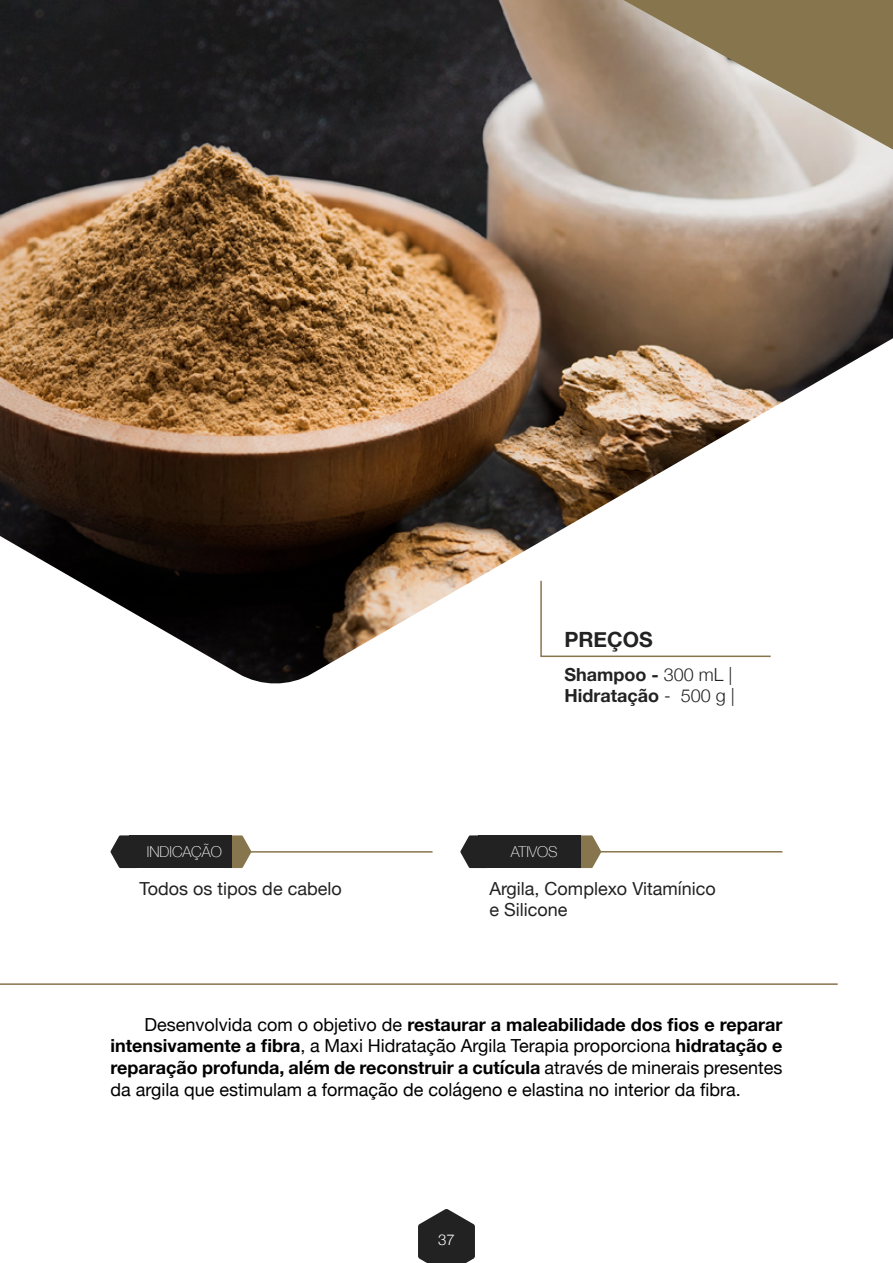
<style>
.page{position:relative;width:893px;height:1263px;background:#fff}
.page>*{position:absolute;margin:0;border:0;box-sizing:border-box;transform-origin:0 0}
.t1{font:700 21px "Helvetica Neue";color:#212221}
.t2{font:18px/21.6px "Helvetica Neue";color:#000;text-align:justify}
.t3{font:18px/21.6px "Helvetica Neue";color:#212221}
.t4{font:700 18px/21.6px "Helvetica Neue";color:#212221}
.t5{font:100 15px "Helvetica Neue";color:#fff}
.t6{font:300 15px "Helvetica Neue";color:#fff}
.s1{font-weight:300}
.s2{font-weight:700}
</style>
<div class="page">
<svg style="left:418px;top:1209px;width:57px;height:54px;background:#444544"></svg>
<svg style="left:231px;top:835px;width:20px;height:33px"></svg>
<svg style="left:110px;top:835px;width:19px;height:33px"></svg>
<div style="left:129px;top:835px;width:102px;height:33px;background:#212221"></div>
<hr style="left:233px;top:851px;width:200px;height:2px;background:#87764d">
<svg style="left:581px;top:835px;width:20px;height:33px"></svg>
<svg style="left:460px;top:835px;width:18px;height:33px"></svg>
<div style="left:478px;top:835px;width:103px;height:33px;background:#212221"></div>
<hr style="left:583px;top:851px;width:199px;height:1px;background:#87764d">
<img style="left:0;top:0;width:893px;height:684px">
<hr style="left:0;top:983px;width:838px;height:2px;background:#87764d">
<svg style="left:604px;top:0;width:289px;height:172px;background:#a5967f"></svg>
<svg style="left:540px;top:579px;width:232px;height:79px"></svg>
<p class="t1" style="left:564px;top:623px;width:90px">PREÇOS</p>
<p class="t4" style="left:564px;top:664px;width:172px">Shampoo - <span class="s1">300 mL |<br></span>Hidratação <span class="s1">- 500 g |</span></p>
<p class="t5" style="left:147px;top:840px;width:77px">INDICAÇÃO</p>
<p class="t5" style="left:511px;top:840px;width:48px">ATIVOS</p>
<p class="t3" style="left:489px;top:879px;width:228px">Argila, Complexo Vitamínico e Silicone</p>
<p class="t3" style="left:140px;top:879px;width:204px">Todos os tipos de cabelo</p>
<p class="t2" style="left:111px;top:1015px;width:673px;text-indent:34px">Desenvolvida com o objetivo de <span class="s2">restaurar a maleabilidade dos fios e reparar intensivamente a fibra</span>, a Maxi Hidratação Argila Terapia proporciona <span class="s2">hidratação e reparação profunda, além de reconstruir a cutícula</span> através de minerais presentes da argila que estimulam a formação de colágeno e elastina no interior da fibra.</p>
<p class="t6" style="left:438px;top:1227px;width:18px">37</p>
</div>
